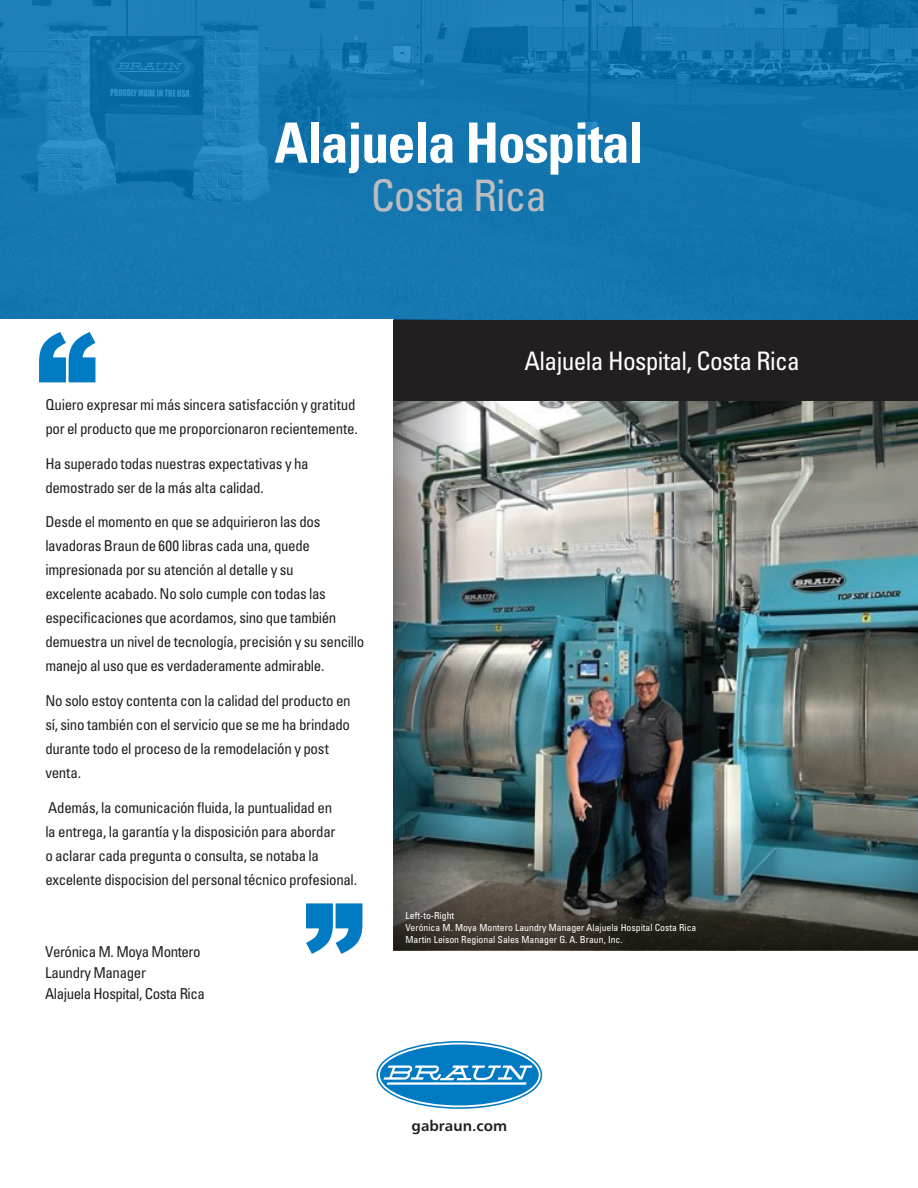
<style>
.page{position:relative;width:918px;height:1188px;background:#fff}
.page>*{position:absolute;margin:0;border:0;box-sizing:border-box;transform-origin:0 0}
.t1{font:700 condensed 55.5px "Univers";letter-spacing:-.025em;color:#fff}
.t2{font:condensed 43.5px "Univers LT Std";letter-spacing:-.025em;color:#bcbdc0}
.t3{font:condensed 25.5px "Univers LT Std";letter-spacing:-.025em;color:#fff}
.t4{font:condensed 15px/24px "Univers LT Std";letter-spacing:-.025em;color:#231f20}
.t5{font:15px "Humanist 777 BT Bold B";color:#231f20}
.t6{font:condensed 9.75px/11.7px "Univers LT Std";color:#fff}
</style>
<div class="page">
<svg style="left:0;top:0;width:918px;height:320px;background:#1576b0"></svg>
<svg style="left:39px;top:332px;width:56px;height:50px"></svg>
<svg style="left:376px;top:1041px;width:166px;height:68px"></svg>
<svg style="left:306px;top:903px;width:56px;height:51px"></svg>
<img style="left:471px;top:400px;width:447px;height:417px">
<img style="left:393px;top:400px;width:78px;height:417px">
<img style="left:393px;top:817px;width:525px;height:133px">
<div style="left:393px;top:320px;width:525px;height:80px;background:#231f20"></div>
<h1 class="t1" style="left:274px;top:109px;width:371px">Alajuela Hospital</h1>
<h2 class="t2" style="left:371px;top:168px;width:178px">Costa Rica</h2>
<p class="t4" style="left:45px;top:392px;width:314px">Quiero expresar mi más sincera satisfacción y gratitud por el producto que me proporcionaron recientemente.</p>
<p class="t4" style="left:45px;top:451px;width:265px">Ha superado todas nuestras expectativas y ha demostrado ser de la más alta calidad.</p>
<p class="t4" style="left:45px;top:510px;width:320px">Desde el momento en que se adquirieron las dos lavadoras Braun de 600 libras cada una, quede impresionada por su atención al detalle y su<br>excelente acabado. No solo cumple con todas las especificaciones que acordamos, sino que también demuestra un nivel de tecnología, precisión y su sencillo manejo al uso que es verdaderamente admirable.</p>
<p class="t4" style="left:45px;top:689px;width:307px">No solo estoy contenta con la calidad del producto en sí, sino también con el servicio que se me ha brindado durante todo el proceso de la remodelación y post venta.</p>
<p class="t4" style="left:45px;top:795px;width:313px">Además, la comunicación fluida, la puntualidad en<br>la entrega, la garantía y la disposición para abordar<br>o aclarar cada pregunta o consulta, se notaba la excelente dispocision del personal técnico profesional.</p>
<p class="t4" style="left:45px;top:941px;width:161px;line-height:21px">Verónica M. Moya Montero<br>Laundry Manager<br>Alajuela Hospital, Costa Rica</p>
<h3 class="t3" style="left:525px;top:345px;width:277px">Alajuela Hospital, Costa Rica</h3>
<p class="t6" style="left:406px;top:910px;width:292px">Left-to-Right<br>Verónica M. Moya Montero Laundry Manager Alajuela Hospital Costa Rica<br>Martin Leison Regional Sales Manager G. A. Braun, Inc.</p>
<p class="t5" style="left:412px;top:1116px;width:97px">gabraun.com</p>
</div>
